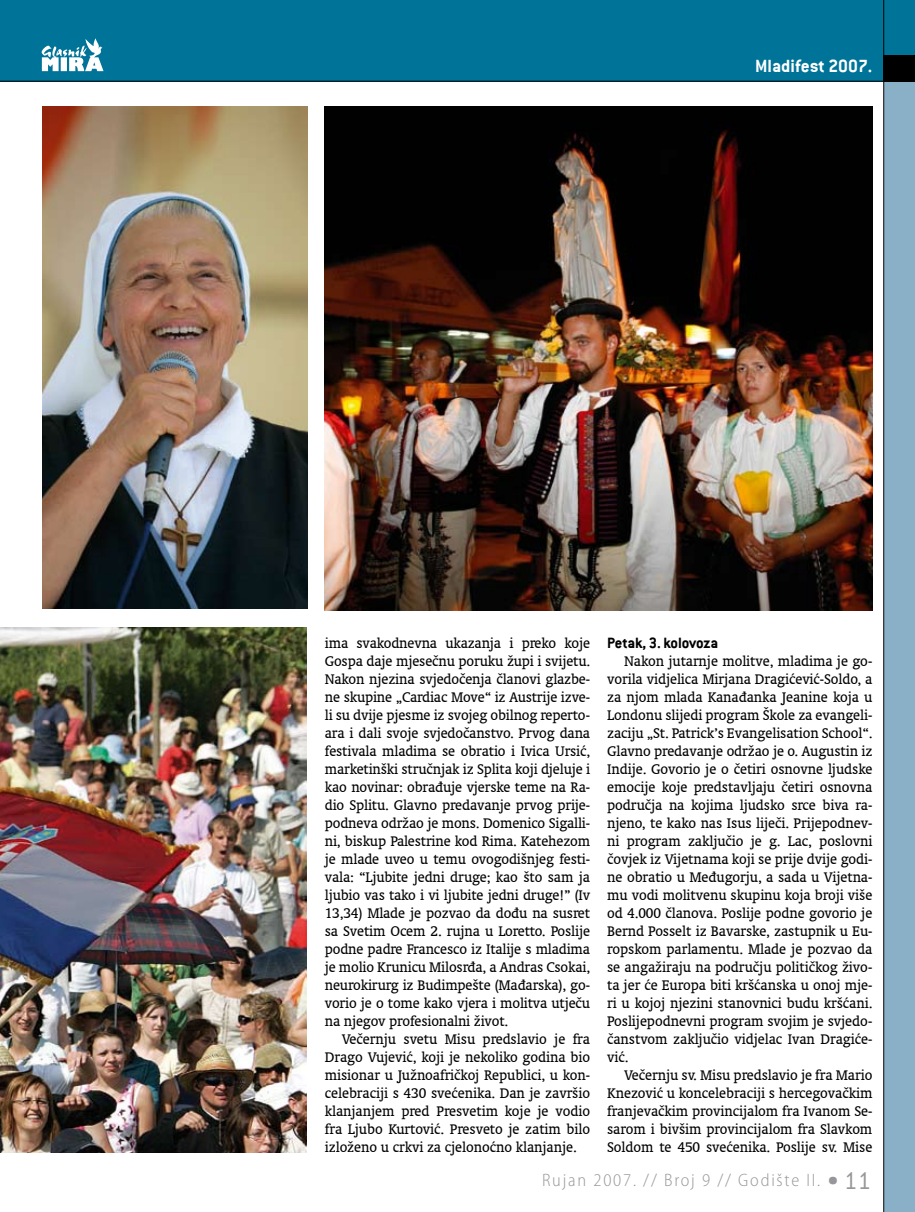
<style>
.page{position:relative;width:915px;height:1212px;background:#fff}
.page>*{position:absolute;margin:0;border:0;box-sizing:border-box;transform-origin:0 0}
.t1{font:700 19.5px "Conduit ITC";color:#fff}
.t2{font:300 semi-condensed 18px "Myriad Pro";letter-spacing:.1em;color:#97979b}
.t3{font:700 16.5px "Conduit ITC";letter-spacing:-.01em;color:#000}
.t4{font:15.75px/18px "Oranda L2";letter-spacing:-.005em;color:#000;text-align:justify}
.s1{font-family:"Conduit ITC";font-stretch:normal;font-size:27px}
</style>
<div class="page">
<div style="left:0;top:0;width:914px;height:81px;background:#007498"></div>
<div style="left:883px;top:81px;width:31px;height:1131px;background:#8ab0c8"></div>
<div style="left:883px;top:55px;width:31px;height:26px;background:#000"></div>
<hr style="left:0;top:81px;width:883px;height:1px;background:#000">
<hr style="left:883px;top:0;width:1px;height:1212px;background:#000">
<svg style="left:42px;top:38px;width:61px;height:33px"></svg>
<img style="left:0;top:627px;width:306px;height:525px">
<img style="left:43px;top:106px;width:265px;height:502px">
<img style="left:325px;top:106px;width:547px;height:504px">
<p class="t1" style="left:754px;top:55px;width:119px">Mladifest 2007.</p>
<p class="t4" style="left:325px;top:634px;width:267px">ima svakodnevna ukazanja i preko koje Gospa daje mjesečnu poruku župi i svijetu.<br>Nakon njezina svjedočenja članovi glazbe&shy;ne skupine „Cardiac Move“ iz Austrije izve&shy;li su dvije pjesme iz svojeg obilnog reperto&shy;ara i dali svoje svjedočanstvo. Prvog dana festivala mladima se obratio i Ivica Ursić, marketinški stručnjak iz Splita koji djeluje i kao novinar: obrađuje vjerske teme na Ra&shy;dio Splitu. Glavno predavanje prvog prije&shy;podneva održao je mons. Domenico Sigalli&shy;ni, biskup Palestrine kod Rima. Katehezom je mlade uveo u temu ovogodišnjeg festi&shy;vala: “Ljubite jedni druge; kao što sam ja ljubio vas tako i vi ljubite jedni druge!” (Iv 13,34) Mlade je pozvao da dođu na susret sa Svetim Ocem 2. rujna u Loretto. Poslije podne padre Francesco iz Italije s mladima je molio Krunicu Milosrđa, a Andras Csokai, neurokirurg iz Budimpešte (Mađarska), go&shy;vorio je o tome kako vjera i molitva utječu na njegov profesionalni život.</p>
<p class="t4" style="left:325px;top:1030px;width:267px;text-indent:17px">Večernju svetu Misu predslavio je fra Drago Vujević, koji je nekoliko godina bio misionar u Južnoafričkoj Republici, u kon&shy;celebraciji s 430 svećenika. Dan je završio klanjanjem pred Presvetim koje je vodio fra Ljubo Kurtović. Presveto je zatim bilo izloženo u crkvi za cjelonoćno klanjanje.</p>
<p class="t3" style="left:607px;top:633px;width:112px">Petak, 3. kolovoza</p>
<p class="t4" style="left:607px;top:652px;width:267px;text-indent:17px">Nakon jutarnje molitve, mladima je go&shy;vorila vidjelica Mirjana Dragićević-Soldo, a za njom mlada Kanađanka Jeanine koja u Londonu slijedi program Škole za evangeli&shy;zaciju „St. Patrick’s Evangelisation School“.<br>Glavno predavanje održao je o. Augustin iz Indije. Govorio je o četiri osnovne ljudske emocije koje predstavljaju četiri osnovna područja na kojima ljudsko srce biva ra&shy;njeno, te kako nas Isus liječi. Prijepodnev&shy;ni program zaključio je g. Lac, poslovni čovjek iz Vijetnama koji se prije dvije godi&shy;ne obratio u Međugorju, a sada u Vijetna&shy;mu vodi molitvenu skupinu koja broji više od 4.000 članova. Poslije podne govorio je Bernd Posselt iz Bavarske, zastupnik u Eu&shy;ropskom parlamentu. Mlade je pozvao da se angažiraju na području političkog živo&shy;ta jer će Europa biti kršćanska u onoj mje&shy;ri u kojoj njezini stanovnici budu kršćani.<br>Poslijepodnevni program svojim je svjedo&shy;čanstvom zaključio vidjelac Ivan Dragiće&shy;vić.</p>
<p class="t4" style="left:607px;top:1066px;width:267px;text-indent:17px">Večernju sv. Misu predslavio je fra Mario Knezović u koncelebraciji s hercegovačkim franjevačkim provincijalom fra Ivanom Se&shy;sarom i bivšim provincijalom fra Slavkom Soldom te 450 svećenika. Poslije sv. Mise</p>
<p class="t2" style="left:542px;top:1170px;width:330px">Rujan 2007. // Broj 9 // Godište II. <span class="s1">•11</span></p>
</div>
